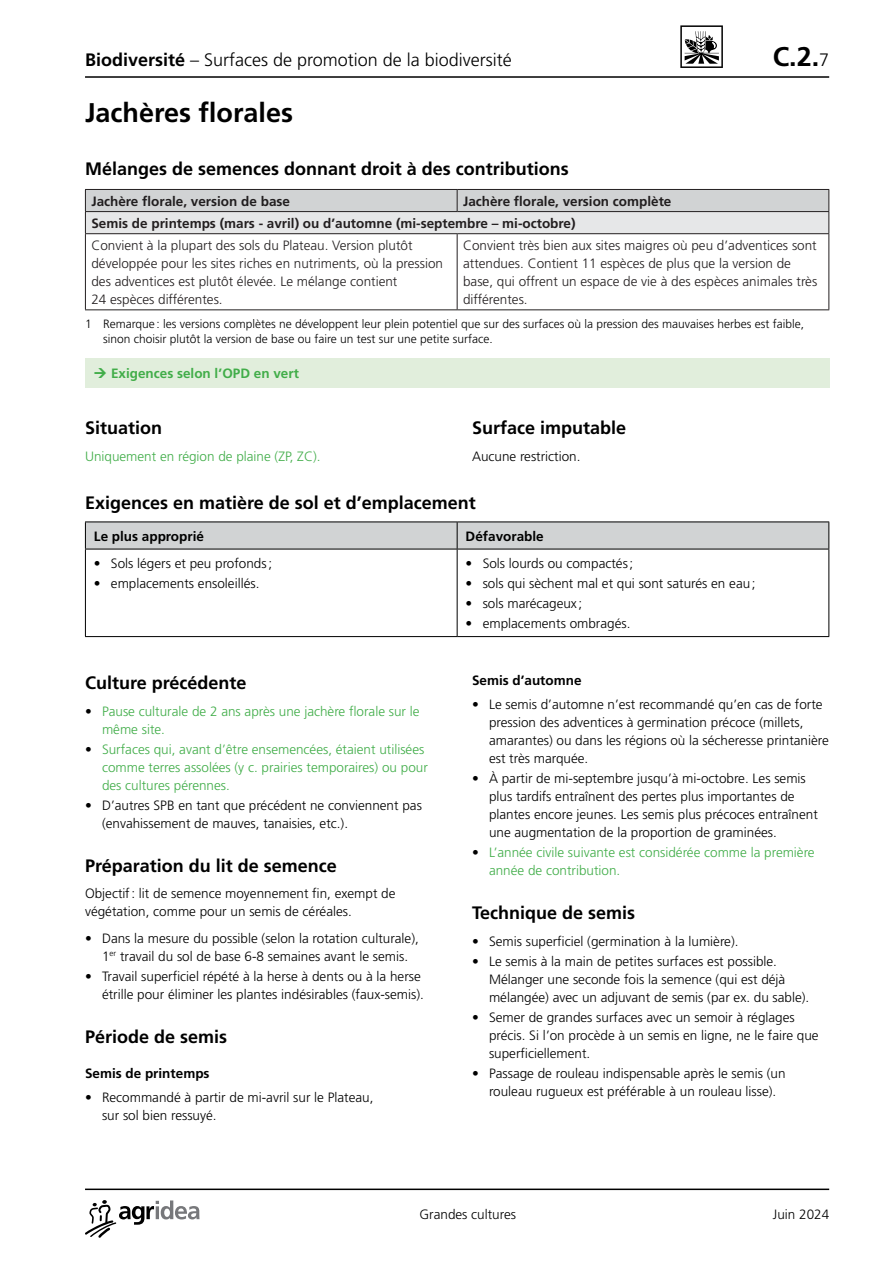
<style>
.page{position:relative;width:893px;height:1263px;background:#fff}
.page>*{position:absolute;margin:0;border:0;box-sizing:border-box;transform-origin:0 0}
.t1{font:700 27px "Frutiger LT Pro";color:#000}
.t2{font:700 18px "Frutiger LT Pro";color:#000}
.t3{font:300 18px "Frutiger LT Pro";color:#000}
.t4{font:300 13.5px/18px "Frutiger LT Pro";color:#000}
.t5{font:300 13.5px/18px "Frutiger LT Pro";color:#231f20}
.t6{font:300 13.5px/18px "Frutiger LT Pro";color:#41ad49}
.t7{font:700 13.5px "Frutiger LT Pro";color:#231f20}
.t8{font:700 13.5px "Frutiger LT Pro";color:#211e1f}
.t9{font:700 13.5px "Frutiger LT Pro";color:#000}
.t10{font:700 13.5px "Frutiger LT Pro";color:#41ad49}
.t11{font:300 12px/15px "Frutiger LT Pro";color:#000}
.s1{font-weight:700}
.s2{font-weight:300;font-size:18px}
.s3{color:#000}
</style>
<div class="page">
<hr style="left:85px;top:76px;width:744px;height:2px;background:#000">
<svg style="left:85px;top:1200px;width:114px;height:37px"></svg>
<hr style="left:85px;top:1188px;width:744px;height:2px;background:#000">
<div style="left:85px;top:358px;width:744px;height:30px;background:#e1eedc"></div>
<svg style="left:85px;top:189px;width:744px;height:44px;background:#d1d2d3"></svg>
<hr style="left:85px;top:233px;width:372px;height:1px;background:#231f20">
<hr style="left:85px;top:234px;width:1px;height:75px;background:#231f20">
<hr style="left:457px;top:233px;width:372px;height:1px;background:#231f20">
<hr style="left:457px;top:234px;width:1px;height:75px;background:#231f20">
<hr style="left:828px;top:234px;width:1px;height:75px;background:#231f20">
<hr style="left:85px;top:309px;width:372px;height:1px;background:#231f20">
<hr style="left:457px;top:309px;width:372px;height:1px;background:#231f20">
<hr style="left:85px;top:549px;width:1px;height:87px;background:#000">
<hr style="left:457px;top:549px;width:1px;height:87px;background:#000">
<hr style="left:828px;top:549px;width:1px;height:87px;background:#000">
<hr style="left:85px;top:636px;width:372px;height:1px;background:#000">
<hr style="left:457px;top:636px;width:372px;height:1px;background:#000">
<hr style="left:85px;top:521px;width:372px;height:1px;background:#000">
<hr style="left:457px;top:521px;width:372px;height:1px;background:#000">
<svg style="left:85px;top:522px;width:744px;height:27px;background:#c9cbcc"></svg>
<hr style="left:85px;top:549px;width:372px;height:1px;background:#000">
<hr style="left:457px;top:549px;width:372px;height:1px;background:#000">
<svg style="left:680px;top:25px;width:43px;height:43px"></svg>
<h2 class="t3" style="left:85px;top:49px;width:428px"><span class="s1">Biodiversité</span> – Surfaces de promotion de la biodiversité</h2>
<h1 class="t1" style="left:773px;top:40px;width:58px">C.2.<span class="s2">7</span></h1>
<h1 class="t1" style="left:85px;top:97px;width:210px">Jachères florales</h1>
<h2 class="t2" style="left:85px;top:158px;width:485px">Mélanges de semences donnant droit à des contributions</h2>
<p class="t8" style="left:91px;top:193px;width:200px">Jachère florale, version de base</p>
<p class="t8" style="left:463px;top:193px;width:210px">Jachère florale, version complète</p>
<p class="t7" style="left:91px;top:215px;width:486px">Semis de printemps (mars - avril) ou d’automne (mi-septembre – mi-octobre)</p>
<p class="t5" style="left:91px;top:236px;width:353px">Convient à la plupart des sols du Plateau. Version plutôt développée pour les sites riches en nutriments, où la pression des adventices est plutôt élevée. Le mélange contient<br>24 espèces différentes.</p>
<p class="t5" style="left:463px;top:236px;width:356px">Convient très bien aux sites maigres où peu d’adventices sont attendues. Contient 11 espèces de plus que la version de base, qui offrent un espace de vie à des espèces animales très différentes.</p>
<p class="t11" style="left:103px;top:316px;width:703px;text-indent:-18px">1 Remarque: les versions complètes ne développent leur plein potentiel que sur des surfaces où la pression des mauvaises herbes est faible, sinon choisir plutôt la version de base ou faire un test sur une petite surface.</p>
<p class="t10" style="left:111px;top:365px;width:189px">Exigences selon l’OPD en vert</p>
<h2 class="t2" style="left:472px;top:417px;width:156px">Surface imputable</h2>
<p class="t4" style="left:472px;top:447px;width:110px">Aucune restriction.</p>
<h2 class="t2" style="left:85px;top:492px;width:392px">Exigences en matière de sol et d’emplacement</h2>
<p class="t9" style="left:94px;top:528px;width:112px">Le plus approprié</p>
<p class="t9" style="left:466px;top:528px;width:80px">Défavorable</p>
<p class="t4" style="left:94px;top:554px;width:180px">• Sols légers et peu profonds;</p>
<p class="t4" style="left:94px;top:574px;width:167px">• emplacements ensoleillés.</p>
<h2 class="t2" style="left:85px;top:417px;width:79px">Situation</h2>
<p class="t6" style="left:85px;top:447px;width:237px">Uniquement en région de plaine (ZP, ZC).</p>
<p class="t4" style="left:466px;top:554px;width:169px">• Sols lourds ou compactés;</p>
<p class="t4" style="left:466px;top:574px;width:292px">• sols qui sèchent mal et qui sont saturés en eau;</p>
<p class="t4" style="left:466px;top:594px;width:118px">• sols marécageux ;</p>
<p class="t4" style="left:466px;top:614px;width:166px">• emplacements ombragés.</p>
<h2 class="t2" style="left:85px;top:672px;width:163px">Culture précédente</h2>
<p class="t6" style="left:102px;top:702px;width:319px;text-indent:-17px"><span class="s3">•</span> Pause culturale de 2 ans après une jachère florale sur le même site.</p>
<p class="t6" style="left:102px;top:740px;width:327px;text-indent:-17px"><span class="s3">•</span> Surfaces qui, avant d’être ensemencées, étaient utilisées comme terres assolées (y c. prairies temporaires) ou pour des cultures pérennes.</p>
<p class="t4" style="left:102px;top:796px;width:321px;text-indent:-17px">• D’autres SPB en tant que précédent ne conviennent pas (envahissement de mauves, tanaisies, etc.).</p>
<h2 class="t2" style="left:85px;top:855px;width:253px">Préparation du lit de semence</h2>
<p class="t4" style="left:85px;top:885px;width:312px">Objectif: lit de semence moyennement fin, exempt de végétation, comme pour un semis de céréales.</p>
<p class="t4" style="left:85px;top:929px;width:335px;text-align:center">• Dans la mesure du possible (selon la rotation culturale),<br>1<sup>er</sup> travail du sol de base 6-8 semaines avant le semis.</p>
<p class="t4" style="left:85px;top:967px;width:340px;text-align:right">• Travail superficiel répété à la herse à dents ou à la herse étrille pour éliminer les plantes indésirables (faux-semis).</p>
<h2 class="t2" style="left:85px;top:1026px;width:144px">Période de semis</h2>
<p class="t9" style="left:85px;top:1065px;width:126px">Semis de printemps</p>
<p class="t4" style="left:102px;top:1088px;width:273px;text-indent:-17px">• Recommandé à partir de mi-avril sur le Plateau, sur sol bien ressuyé.</p>
<p class="t9" style="left:472px;top:672px;width:111px">Semis d’automne</p>
<p class="t4" style="left:489px;top:695px;width:341px;text-indent:-17px">• Le semis d’automne n’est recommandé qu’en cas de forte pression des adventices à germination précoce (millets, amarantes) ou dans les régions où la sécheresse printanière est très marquée.</p>
<p class="t4" style="left:489px;top:770px;width:330px;text-indent:-17px">• À partir de mi-septembre jusqu’à mi-octobre. Les semis plus tardifs entraînent des pertes plus importantes de plantes encore jeunes. Les semis plus précoces entraînent une augmentation de la proportion de graminées.</p>
<p class="t6" style="left:489px;top:844px;width:327px;text-indent:-17px"><span class="s3">•</span> L’année civile suivante est considérée comme la première année de contribution.</p>
<h2 class="t2" style="left:472px;top:902px;width:165px">Technique de semis</h2>
<p class="t4" style="left:472px;top:932px;width:268px">• Semis superficiel (germination à la lumière).</p>
<p class="t4" style="left:489px;top:952px;width:322px;text-indent:-17px">• Le semis à la main de petites surfaces est possible.<br>Mélanger une seconde fois la semence (qui est déjà mélangée) avec un adjuvant de semis (par ex. du sable).</p>
<p class="t4" style="left:489px;top:1008px;width:331px;text-indent:-17px">• Semer de grandes surfaces avec un semoir à réglages précis. Si l’on procède à un semis en ligne, ne le faire que superficiellement.</p>
<p class="t4" style="left:472px;top:1064px;width:315px;text-align:center">• Passage de rouleau indispensable après le semis (un rouleau rugueux est préférable à un rouleau lisse).</p>
<p class="t4" style="left:419px;top:1205px;width:98px">Grandes cultures</p>
<p class="t4" style="left:773px;top:1205px;width:58px">Juin 2024</p>
</div>
